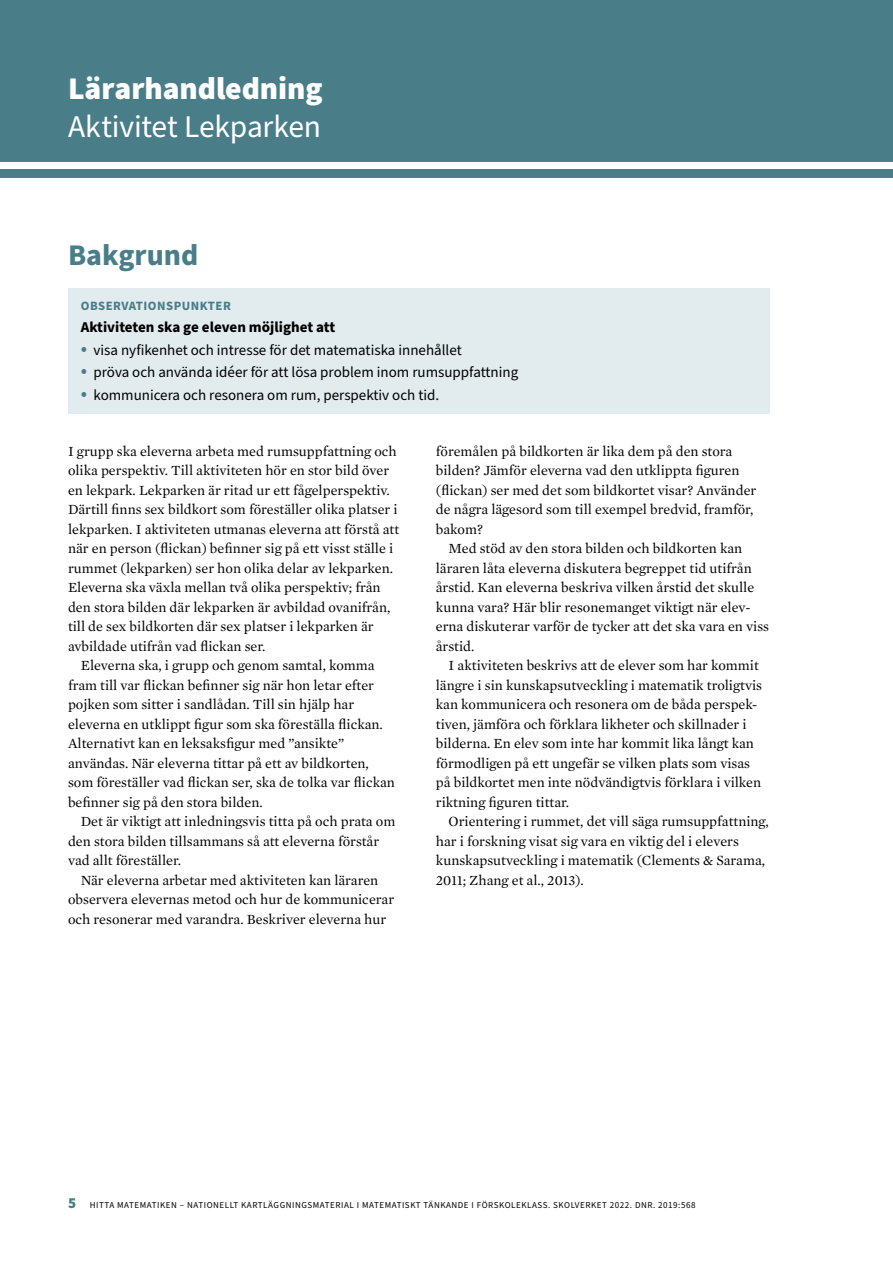
<style>
.page{position:relative;width:893px;height:1263px;background:#fff}
.page>*{position:absolute;margin:0;border:0;box-sizing:border-box;transform-origin:0 0}
.t1{font:31.5px "Source Sans Pro";letter-spacing:-.005em;color:#fff}
.t2{font:900 31.5px "Source Sans Pro";color:#fff}
.t3{font:700 30px "Source Sans Pro";color:#497e89}
.t4{font:15px "Source Sans Pro";color:#000}
.Blå_ruta_rub{font:700 15px "Source Sans Pro";color:#000}
.bröd_indrag{font:14.25px/19.5px "Mercury Text G1";color:#000}
.bröd{font:14.25px/19.5px "Mercury Text G1";color:#000}
.liten_versalrubrik{font:700 12.75px "Source Sans Pro";letter-spacing:.04em;color:#497e89}
.t5{font:9px "Source Sans Pro";letter-spacing:.06em;color:#000}
.s1{font-size:21px;color:#497e89}
.s2{font-weight:900;font-size:15px;color:#497e89}
</style>
<div class="page">
<div style="left:0;top:0;width:893px;height:162px;background:#497e89"></div>
<div style="left:0;top:169px;width:893px;height:9px;background:#497e89"></div>
<div style="left:68px;top:288px;width:702px;height:125px;background:#e2ebee"></div>
<h1 class="t2" style="left:68px;top:67px;width:256px">Lärarhandledning</h1>
<h1 class="t1" style="left:68px;top:105px;width:255px">Aktivitet Lekparken</h1>
<h1 class="t3" style="left:68px;top:235px;width:132px">Bakgrund</h1>
<h3 class="liten_versalrubrik" style="left:81px;top:297px;width:152px">OBSERVATIONSPUNKTER</h3>
<h3 class="Blå_ruta_rub" style="left:81px;top:317px;width:256px">Aktiviteten ska ge eleven möjlighet att</h3>
<p class="t4" style="left:81px;top:340px;width:383px"><span class="s1">•</span> visa nyfikenhet och intresse för det matematiska innehållet</p>
<p class="t4" style="left:81px;top:362px;width:439px"><span class="s1">•</span> pröva och använda idéer för att lösa problem inom rumsuppfattning</p>
<p class="t4" style="left:81px;top:385px;width:360px"><span class="s1">•</span> kommunicera och resonera om rum, perspektiv och tid.</p>
<p class="bröd" style="left:68px;top:441px;width:333px">I grupp ska eleverna arbeta med rumsuppfattning och olika perspektiv. Till aktiviteten hör en stor bild över en lekpark. Lekparken är ritad ur ett fågelperspektiv.<br>Därtill finns sex bildkort som föreställer olika platser i lekparken. I aktiviteten utmanas eleverna att förstå att när en person (flickan) befinner sig på ett visst ställe i rummet (lekparken) ser hon olika delar av lekparken.<br>Eleverna ska växla mellan två olika perspektiv; från den stora bilden där lekparken är avbildad ovanifrån, till de sex bildkorten där sex platser i lekparken är avbildade utifrån vad flickan ser.</p>
<p class="bröd_indrag" style="left:68px;top:655px;width:328px;text-indent:13px">Eleverna ska, i grupp och genom samtal, komma fram till var flickan befinner sig när hon letar efter pojken som sitter i sandlådan. Till sin hjälp har eleverna en utklippt figur som ska föreställa flickan.<br>Alternativt kan en leksaksfigur med ”ansikte” användas. När eleverna tittar på ett av bildkorten, som föreställer vad flickan ser, ska de tolka var flickan befinner sig på den stora bilden.</p>
<p class="bröd_indrag" style="left:68px;top:811px;width:329px;text-indent:13px">Det är viktigt att inledningsvis titta på och prata om den stora bilden tillsammans så att eleverna förstår vad allt föreställer.</p>
<p class="bröd_indrag" style="left:68px;top:870px;width:328px;text-align:center">När eleverna arbetar med aktiviteten kan läraren observera elevernas metod och hur de kommunicerar och resonerar med varandra. Beskriver eleverna hur</p>
<p class="bröd_indrag" style="left:436px;top:441px;width:322px">föremålen på bildkorten är lika dem på den stora bilden? Jämför eleverna vad den utklippta figuren (flickan) ser med det som bildkortet visar? Använder de några lägesord som till exempel bredvid, framför, bakom?</p>
<p class="bröd_indrag" style="left:436px;top:538px;width:335px;text-indent:13px">Med stöd av den stora bilden och bildkorten kan läraren låta eleverna diskutera begreppet tid utifrån årstid. Kan eleverna beskriva vilken årstid det skulle kunna vara? Här blir resonemanget viktigt när elev&shy;erna diskuterar varför de tycker att det ska vara en viss årstid.</p>
<p class="bröd_indrag" style="left:436px;top:655px;width:328px;text-indent:13px">I aktiviteten beskrivs att de elever som har kommit längre i sin kunskapsutveckling i matematik troligtvis kan kommunicera och resonera om de båda perspek&shy;tiven, jämföra och förklara likheter och skillnader i bilderna. En elev som inte har kommit lika långt kan förmodligen på ett ungefär se vilken plats som visas på bildkortet men inte nödvändigtvis förklara i vilken riktning figuren tittar.</p>
<p class="bröd_indrag" style="left:436px;top:811px;width:334px;text-indent:13px">Orientering i rummet, det vill säga rumsuppfattning, har i forskning visat sig vara en viktig del i elevers kunskapsutveckling i matematik (Clements &amp; Sarama, 2011; Zhang et al., 2013).</p>
<p class="t5" style="left:68px;top:1199px;width:629px"><span class="s2">5</span> HITTA MATEMATIKEN – NATIONELLT KARTLÄGGNINGSMATERIAL I MATEMATISKT TÄNKANDE I FÖRSKOLEKLASS. SKOLVERKET 2022. DNR. 2019:568</p>
</div>
